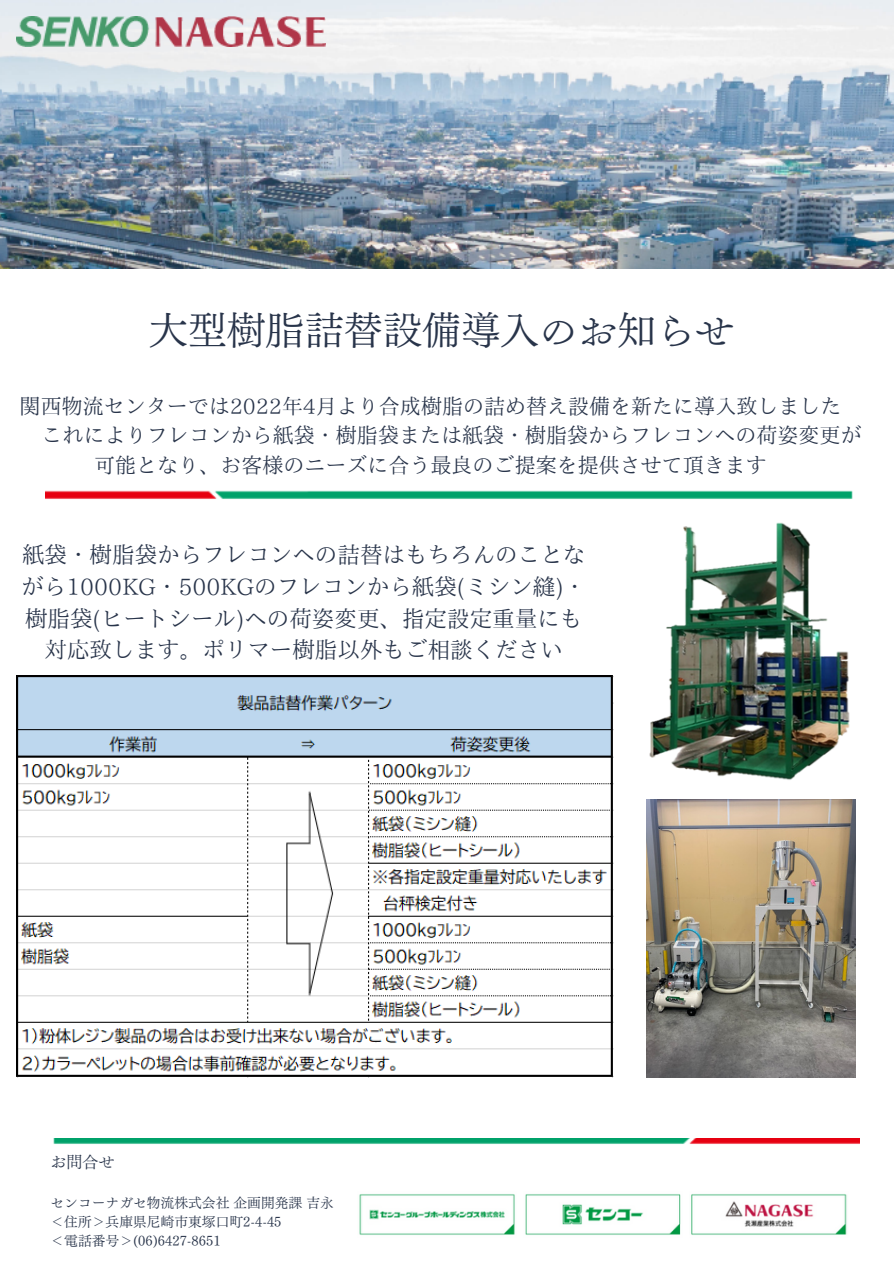
<style>
.page{position:relative;width:894px;height:1264px;background:#fff}
.page>*{position:absolute;margin:0;border:0;box-sizing:border-box;transform-origin:0 0}
.t1{font:39px "Canva Tsuku B Min Pr 6 N R";color:#28344a}
.t2{font:22.5px/31.5px "IP Aex Mincho";color:#28344a;text-align:center}
.t3{font:21px "IP Aex Mincho";color:#28344a}
.t4{font:16.05px "Canva Tsuku Min Pr 6 N R";color:#28344a}
.t5{font:13.8px/18.9px "Canva Tsuku Min Pr 6 N R";color:#28344a}
</style>
<div class="page">
<img style="left:45px;top:490px;width:545px;height:9px">
<img style="left:53px;top:1138px;width:806px;height:6px">
<img style="left:359px;top:1194px;width:488px;height:41px">
<img style="left:590px;top:490px;width:266px;height:339px">
<img style="left:17px;top:675px;width:596px;height:402px">
<img style="left:0;top:0;width:893px;height:269px">
<img style="left:17px;top:16px;width:308px;height:31px">
<img style="left:646px;top:799px;width:208px;height:278px">
<h1 class="t1" style="left:149px;top:310px;width:587px">大型樹脂詰替設備導入のお知らせ</h1>
<p class="t3" style="left:20px;top:395px;width:823px">関西物流センターでは2022年4月より合成樹脂の詰め替え設備を新たに導入致しました</p>
<p class="t3" style="left:42px;top:425px;width:821px">これによりフレコンから紙袋・樹脂袋または紙袋・樹脂袋からフレコンへの荷姿変更が</p>
<p class="t3" style="left:94px;top:454px;width:674px">可能となり、お客様のニーズに合う最良のご提案を提供させて頂きます</p>
<p class="t2" style="left:21px;top:539px;width:566px">紙袋・樹脂袋からフレコンへの詰替はもちろんのことながら1000KG・500KGのフレコンから紙袋(ミシン縫)・樹脂袋(ヒートシール)への荷姿変更、指定設定重量にも対応致します。ポリマー樹脂以外もご相談ください</p>
<p class="t4" style="left:51px;top:1154px;width:66px">お問合せ</p>
<p class="t5" style="left:51px;top:1193px;width:285px">センコーナガセ物流株式会社企画開発課吉永＜住所＞兵庫県尼崎市東塚口町2-4-45<br>＜電話番号＞(06)6427-8651</p>
</div>
